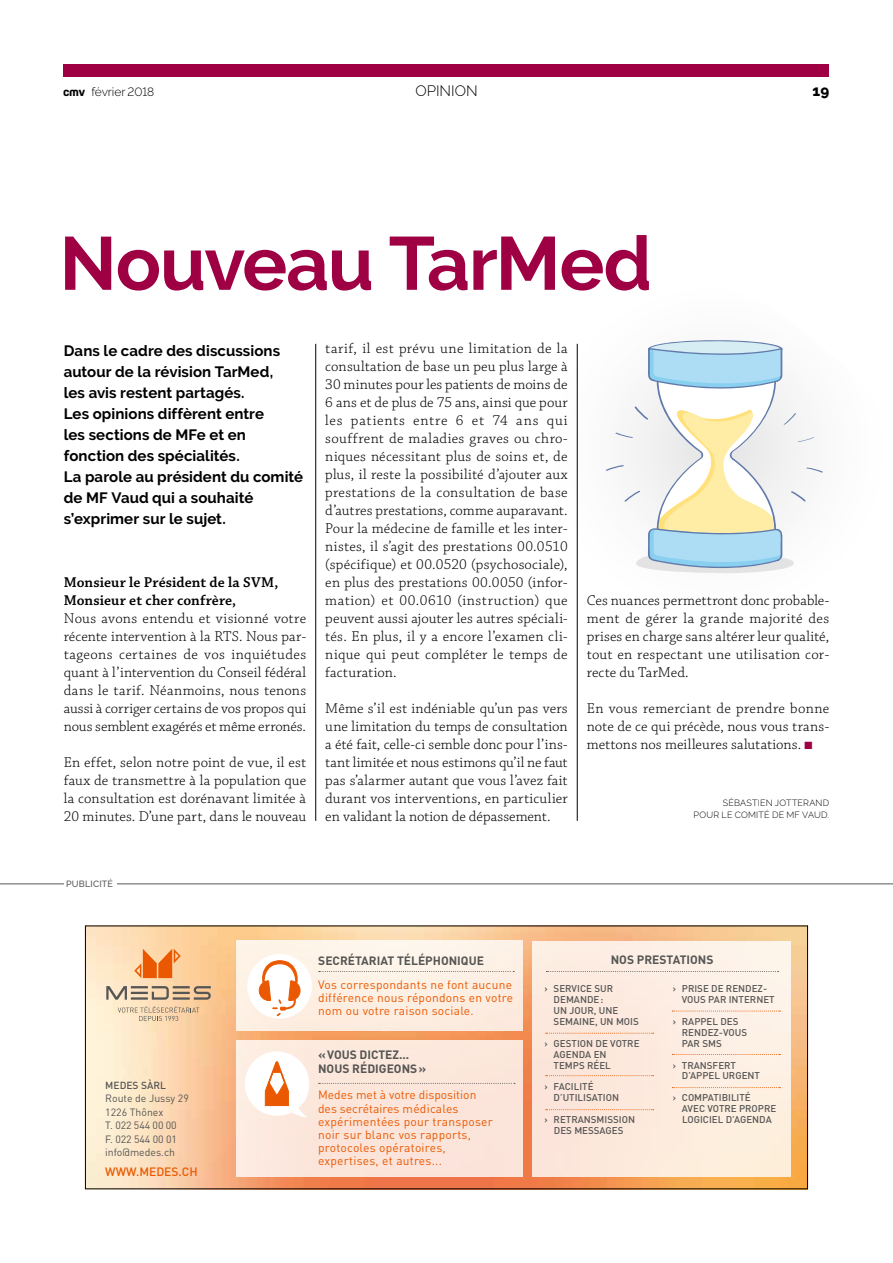
<style>
.page{position:relative;width:893px;height:1263px;background:#fff}
.page>*{position:absolute;margin:0;border:0;box-sizing:border-box;transform-origin:0 0}
.t1{font:700 75px "Raleway";letter-spacing:-.015em;color:#9f0044}
.t2{font:300 15px/18px "Chaparral Pro";letter-spacing:.01em;color:#000;text-align:justify}
.t3{font:700 15px/21px "Raleway";letter-spacing:.005em;color:#000}
.t4{font:600 15px/18px "Chaparral Pro";letter-spacing:.005em;color:#000}
.t5{font:300 15px "Raleway";color:#000}
.t6{font:800 15px "Raleway";color:#000}
.t7{font:12px/13px "DIN";letter-spacing:.02em;color:#ea5901;text-align:justify}
.t8{font:700 12px/13.5px "DIN";color:#565655}
.t9{font:300 12px "Raleway";letter-spacing:-.005em;color:#000}
.t10{font:500 12px "DIN";color:#ea5901}
.t11{font:10.5px/13.5px "DIN";color:#565655}
.t12{font:500 10.2px "DIN";color:#565655}
.t13{font:500 9.75px/10.9px "DIN";color:#565655}
.t14{font:300 9px/12px "Raleway";letter-spacing:.02em;color:#000;text-align:right}
.t15{font:500 9px "Raleway";letter-spacing:.02em;color:#565655}
.s1{font-family:"Idealista";font-weight:700}
.s2{color:#9f0044}
</style>
<div class="page">
<svg style="left:605px;top:340px;width:218px;height:233px"></svg>
<div style="left:64px;top:64px;width:765px;height:13px;background:#9f0044"></div>
<hr style="left:315px;top:344px;width:1px;height:477px;background:#000">
<hr style="left:577px;top:344px;width:1px;height:477px;background:#000">
<img style="left:87px;top:927px;width:719px;height:260px">
<div style="left:236px;top:940px;width:287px;height:91px;background:#fdf0e4"></div>
<div style="left:247px;top:954px;width:65px;height:65px;background:#fff;border-radius:50%"></div>
<svg style="left:259px;top:960px;width:42px;height:58px"></svg>
<svg style="left:319px;top:971px;width:195px;height:1px"></svg>
<svg style="left:106px;top:986px;width:105px;height:14px"></svg>
<svg style="left:134px;top:949px;width:47px;height:29px"></svg>
<svg style="left:118px;top:1006px;width:81px;height:15px"></svg>
<div style="left:532px;top:941px;width:259px;height:235px;background:#fdeddf"></div>
<svg style="left:546px;top:1033px;width:108px;height:1px"></svg>
<svg style="left:672px;top:1010px;width:108px;height:1px"></svg>
<svg style="left:672px;top:1054px;width:108px;height:1px"></svg>
<svg style="left:672px;top:1087px;width:108px;height:1px"></svg>
<svg style="left:546px;top:1075px;width:108px;height:1px"></svg>
<svg style="left:546px;top:1109px;width:108px;height:1px"></svg>
<div style="left:236px;top:1040px;width:287px;height:137px;background:#fce5db"></div>
<svg style="left:245px;top:1051px;width:64px;height:66px"></svg>
<svg style="left:319px;top:1083px;width:196px;height:1px"></svg>
<svg style="left:546px;top:971px;width:233px;height:1px"></svg>
<hr style="left:0;top:883px;width:893px;height:1px;background:#565655">
<div style="left:64px;top:875px;width:53px;height:15px;background:#fff"></div>
<p class="t9" style="left:63px;top:85px;width:93px"><span class="s1">cmv</span> février 2018</p>
<p class="t5" style="left:415px;top:82px;width:64px">OPINION</p>
<p class="t6" style="left:812px;top:82px;width:18px">19</p>
<h1 class="t1" style="left:60px;top:221px;width:594px">Nouveau TarMed</h1>
<p class="t3" style="left:64px;top:340px;width:241px">Dans le cadre des discussions autour de la révision TarMed,<br>les avis restent partagés.<br>Les opinions diffèrent entre<br>les sections de MFe et en fonction des spécialités.<br>La parole au président du comité de MF Vaud qui a souhaité s’exprimer sur le sujet.</p>
<p class="t4" style="left:64px;top:574px;width:216px">Monsieur le Président de la SVM,<br>Monsieur et cher confrère,</p>
<p class="t2" style="left:64px;top:610px;width:244px">Nous avons entendu et visionné votre récente intervention à la RTS. Nous par&shy;tageons certaines de vos inquiétudes quant à l’intervention du Conseil fédéral dans le tarif. Néanmoins, nous tenons aussi à corriger certains de vos propos qui nous semblent exagérés et même erronés.</p>
<p class="t2" style="left:64px;top:754px;width:244px">En effet, selon notre point de vue, il est faux de transmettre à la population que la consultation est dorénavant limitée à 20 minutes. D’une part, dans le nouveau</p>
<p class="t2" style="left:325px;top:340px;width:244px">tarif, il est prévu une limitation de la consultation de base un peu plus large à 30 minutes pour les patients de moins de 6 ans et de plus de 75 ans, ainsi que pour les patients entre 6 et 74 ans qui souffrent de maladies graves ou chro&shy;niques nécessitant plus de soins et, de plus, il reste la possibilité d’ajouter aux prestations de la consultation de base d’autres prestations, comme auparavant.<br>Pour la médecine de famille et les inter&shy;nistes, il s’agit des prestations 00.0510 (spécifique) et 00.0520 (psychosociale), en plus des prestations 00.0050 (infor&shy;mation) et 00.0610 (instruction) que peuvent aussi ajouter les autres spéciali&shy;tés. En plus, il y a encore l’examen cli&shy;nique qui peut compléter le temps de facturation.</p>
<p class="t2" style="left:325px;top:700px;width:244px">Même s’il est indéniable qu’un pas vers une limitation du temps de consultation a été fait, celle-ci semble donc pour l’ins&shy;tant limitée et nous estimons qu’il ne faut pas s’alarmer autant que vous l’avez fait durant vos interventions, en particulier en validant la notion de dépassement.</p>
<p class="t2" style="left:587px;top:592px;width:244px">Ces nuances permettront donc probable&shy;ment de gérer la grande majorité des prises en charge sans altérer leur qualité, tout en respectant une utilisation cor&shy;recte du TarMed.</p>
<p class="t2" style="left:587px;top:700px;width:244px">En vous remerciant de prendre bonne note de ce qui précède, nous vous trans&shy;mettons nos meilleures salutations. <span class="s2">■</span></p>
<p class="t14" style="left:694px;top:797px;width:137px">SÉBASTIEN JOTTERAND<br>POUR LE COMITÉ DE MF VAUD.</p>
<p class="t15" style="left:66px;top:878px;width:48px">PUBLICITÉ</p>
<p class="t12" style="left:105px;top:1078px;width:62px">MEDES SÀRL</p>
<p class="t11" style="left:105px;top:1091px;width:85px">Route de Jussy 29<br>1226 Thônex<br>T. 022 544 00 00<br>F. 022 544 00 01 info@medes.ch</p>
<p class="t10" style="left:105px;top:1164px;width:94px">WWW.MEDES.CH</p>
<p class="t8" style="left:318px;top:953px;width:167px">SECRÉTARIAT TÉLÉPHONIQUE</p>
<p class="t7" style="left:318px;top:978px;width:196px">Vos correspondants ne font aucune différence nous répondons en votre nom ou votre raison sociale.</p>
<p class="t8" style="left:318px;top:1047px;width:110px">«VOUS DICTEZ...<br>NOUS RÉDIGEONS»</p>
<p class="t7" style="left:318px;top:1088px;width:176px;text-align:left">Medes met à votre disposition des secrétaires médicales expérimentées pour transposer noir sur blanc vos rapports, protocoles opératoires, expertises, et autres...</p>
<p class="t8" style="left:611px;top:952px;width:104px">NOS PRESTATIONS</p>
<p class="t13" style="left:554px;top:982px;width:87px;text-indent:-9px">› SERVICE SUR<br>DEMANDE:<br>UN JOUR, UNE<br>SEMAINE, UN MOIS</p>
<p class="t13" style="left:554px;top:1037px;width:87px;text-indent:-9px">› GESTION DE VOTRE<br>AGENDA EN<br>TEMPS RÉEL</p>
<p class="t13" style="left:554px;top:1081px;width:67px;text-indent:-9px">› FACILITÉ<br>D’UTILISATION</p>
<p class="t13" style="left:544px;top:1114px;width:92px;text-align:center">› RETRANSMISSION<br>DES MESSAGES</p>
<p class="t13" style="left:682px;top:982px;width:94px;text-indent:-9px">› PRISE DE RENDEZ-<br>VOUS PAR INTERNET</p>
<p class="t13" style="left:682px;top:1015px;width:67px;text-indent:-9px">› RAPPEL DES<br>RENDEZ-VOUS<br>PAR SMS</p>
<p class="t13" style="left:682px;top:1059px;width:80px;text-indent:-9px">› TRANSFERT<br>D’APPEL URGENT</p>
<p class="t13" style="left:682px;top:1092px;width:96px;text-indent:-9px">› COMPATIBILITÉ<br>AVEC VOTRE PROPRE<br>LOGICIEL D’AGENDA</p>
</div>
